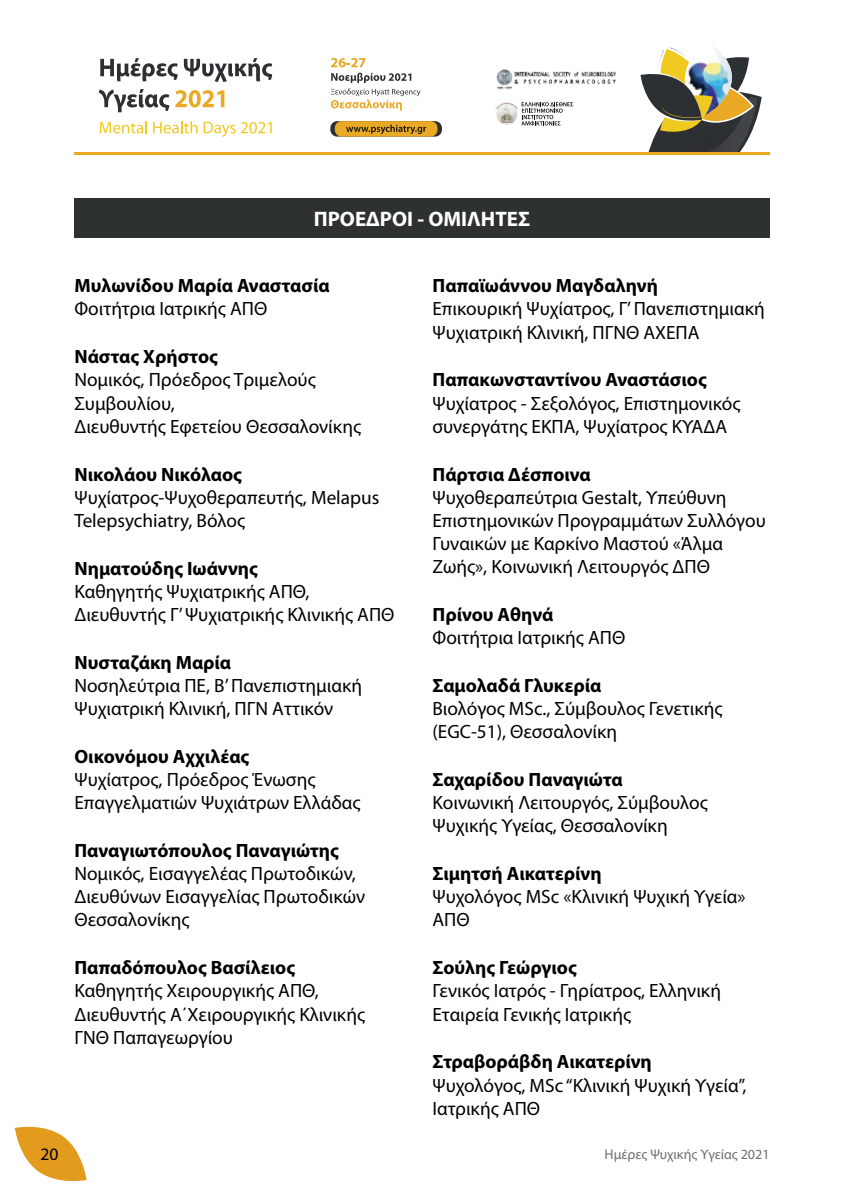
<style>
.page{position:relative;width:844px;height:1191px;background:#fff}
.page>*{position:absolute;margin:0;border:0;box-sizing:border-box;transform-origin:0 0}
.t1{font:700 21px "Myriad Pro";color:#fff}
.t2{font:19.25px/23.1px "Myriad Pro";color:#000}
.t3{font:700 19.25px "Myriad Pro";color:#000}
.t4{font:17.5px "Myriad Pro";color:#000}
.t5{font:14px "Myriad Pro";color:#6d6e71}
</style>
<div class="page">
<svg style="left:15px;top:1126px;width:71px;height:56px"></svg>
<svg style="left:640px;top:47px;width:121px;height:105px"></svg>
<img style="left:496px;top:69px;width:120px;height:21px">
<svg style="left:495px;top:102px;width:78px;height:24px"></svg>
<svg style="left:100px;top:58px;width:78px;height:23px"></svg>
<svg style="left:184px;top:58px;width:88px;height:24px"></svg>
<svg style="left:99px;top:89px;width:70px;height:23px"></svg>
<svg style="left:175px;top:90px;width:49px;height:17px"></svg>
<svg style="left:100px;top:121px;width:47px;height:12px"></svg>
<svg style="left:153px;top:121px;width:44px;height:12px"></svg>
<svg style="left:203px;top:122px;width:68px;height:15px"></svg>
<svg style="left:331px;top:58px;width:34px;height:9px"></svg>
<svg style="left:331px;top:73px;width:80px;height:10px"></svg>
<svg style="left:331px;top:89px;width:89px;height:22px"></svg>
<svg style="left:330px;top:121px;width:112px;height:16px"></svg>
<div style="left:335px;top:121px;width:102px;height:16px;background:#eaa924;border-radius:7px"></div>
<svg style="left:346px;top:125px;width:80px;height:9px"></svg>
<hr style="left:74px;top:152px;width:695px;height:3px;background:#eaa924">
<div style="left:74px;top:198px;width:695px;height:40px;background:#2e3132"></div>
<p class="t1" style="left:313px;top:205px;width:218px">ΠΡΟΕΔΡΟΙ - ΟΜΙΛΗΤΕΣ</p>
<p class="t3" style="left:74px;top:273px;width:257px">Μυλωνίδου Μαρία Αναστασία</p>
<p class="t2" style="left:74px;top:297px;width:194px">Φοιτήτρια Ιατρικής ΑΠΘ</p>
<p class="t3" style="left:74px;top:344px;width:145px">Νάστας Χρήστος</p>
<p class="t2" style="left:74px;top:368px;width:288px">Νομικός, Πρόεδρος Τριμελούς<br>Συμβουλίου,<br>Διευθυντής Εφετείου Θεσσαλονίκης</p>
<p class="t3" style="left:74px;top:461px;width:169px">Νικολάου Νικόλαος</p>
<p class="t2" style="left:74px;top:485px;width:306px">Ψυχίατρος-Ψυχοθεραπευτής, Melapus<br>Telepsychiatry, Βόλος</p>
<p class="t3" style="left:74px;top:555px;width:185px">Νηματούδης Ιωάννης</p>
<p class="t2" style="left:74px;top:579px;width:321px">Καθηγητής Ψυχιατρικής ΑΠΘ,<br>Διευθυντής Γ’ Ψυχιατρικής Κλινικής ΑΠΘ</p>
<p class="t3" style="left:74px;top:650px;width:158px">Νυσταζάκη Μαρία</p>
<p class="t2" style="left:74px;top:673px;width:289px">Νοσηλεύτρια ΠΕ, Β’ Πανεπιστημιακή<br>Ψυχιατρική Κλινική, ΠΓΝ Αττικόν</p>
<p class="t3" style="left:74px;top:744px;width:176px">Οικονόμου Αχχιλέας</p>
<p class="t2" style="left:74px;top:767px;width:287px">Ψυχίατρος, Πρόεδρος Ένωσης<br>Επαγγελματιών Ψυχιάτρων Ελλάδας</p>
<p class="t3" style="left:74px;top:838px;width:266px">Παναγιωτόπουλος Παναγιώτης</p>
<p class="t2" style="left:74px;top:862px;width:292px">Νομικός, Εισαγγελέας Πρωτοδικών,<br>Διευθύνων Εισαγγελίας Πρωτοδικών<br>Θεσσαλονίκης</p>
<p class="t3" style="left:74px;top:955px;width:222px">Παπαδόπουλος Βασίλειος</p>
<p class="t2" style="left:74px;top:979px;width:292px">Καθηγητής Χειρουργικής ΑΠΘ,<br>Διευθυντής Α΄Χειρουργικής Κλινικής<br>ΓΝΘ Παπαγεωργίου</p>
<p class="t3" style="left:432px;top:273px;width:227px">Παπαϊωάννου Μαγδαληνή</p>
<p class="t2" style="left:432px;top:297px;width:334px">Επικουρική Ψυχίατρος, Γ’ Πανεπιστημιακή<br>Ψυχιατρική Κλινική, ΠΓΝΘ ΑΧΕΠΑ</p>
<p class="t3" style="left:432px;top:367px;width:276px">Παπακωνσταντίνου Αναστάσιος</p>
<p class="t2" style="left:432px;top:391px;width:309px">Ψυχίατρος - Σεξολόγος, Επιστημονικός συνεργάτης ΕΚΠΑ, Ψυχίατρος ΚΥΑΔΑ</p>
<p class="t3" style="left:432px;top:461px;width:160px">Πάρτσια Δέσποινα</p>
<p class="t2" style="left:432px;top:485px;width:335px">Ψυχοθεραπεύτρια Gestalt, Υπεύθυνη Επιστημονικών Προγραμμάτων Συλλόγου Γυναικών με Καρκίνο Μαστού «Άλμα Ζωής», Κοινωνική Λειτουργός ΔΠΘ</p>
<p class="t3" style="left:432px;top:602px;width:122px">Πρίνου Αθηνά</p>
<p class="t2" style="left:432px;top:625px;width:194px">Φοιτήτρια Ιατρικής ΑΠΘ</p>
<p class="t3" style="left:432px;top:673px;width:170px">Σαμολαδά Γλυκερία</p>
<p class="t2" style="left:432px;top:696px;width:291px">Βιολόγος MSc., Σύμβουλος Γενετικής (EGC-51), Θεσσαλονίκη</p>
<p class="t3" style="left:432px;top:767px;width:192px">Σαχαρίδου Παναγιώτα</p>
<p class="t2" style="left:432px;top:791px;width:277px">Κοινωνική Λειτουργός, Σύμβουλος<br>Ψυχικής Υγείας, Θεσσαλονίκη</p>
<p class="t3" style="left:432px;top:861px;width:171px">Σιμητσή Αικατερίνη</p>
<p class="t2" style="left:432px;top:885px;width:314px">Ψυχολόγος MSc «Κλινική Ψυχική Υγεία»<br>ΑΠΘ</p>
<p class="t3" style="left:432px;top:955px;width:146px">Σούλης Γεώργιος</p>
<p class="t2" style="left:432px;top:979px;width:290px">Γενικός Ιατρός - Γηρίατρος, Ελληνική<br>Εταιρεία Γενικής Ιατρικής</p>
<p class="t3" style="left:432px;top:1049px;width:221px">Στραβοράβδη Αικατερίνη</p>
<p class="t2" style="left:432px;top:1073px;width:315px">Ψυχολόγος, MSc “Κλινική Ψυχική Υγεία”,<br>Ιατρικής ΑΠΘ</p>
<p class="t4" style="left:41px;top:1143px;width:19px">20</p>
<p class="t5" style="left:604px;top:1145px;width:166px">Ημέρες Ψυχικής Υγείας 2021</p>
</div>
